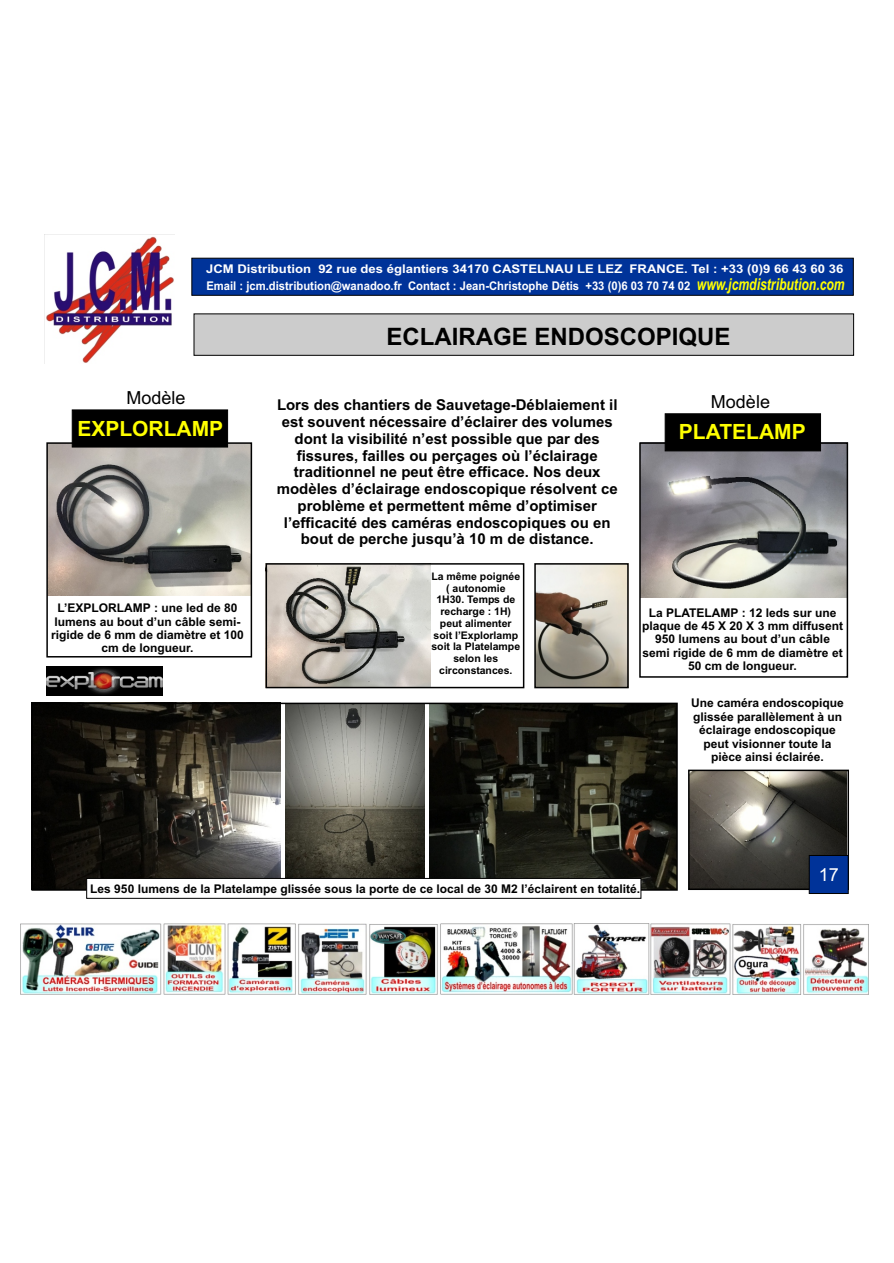
<style>
.page{position:relative;width:894px;height:1263px;background:#fff}
.page>*{position:absolute;margin:0;border:0;box-sizing:border-box;transform-origin:0 0}
.t1{font:700 24px "Arial";color:#000}
.t2{font:700 21px "Arial";color:#ff0}
.t3{font:18px "Arial";color:#000}
.t4{font:18px "Arial";color:#fff}
.t5{font:italic 700 16.5px "Arial";color:#ff0;scale:.74 1}
.t6{font:700 15px/16.8px "Arial";color:#000;text-align:center}
.t7{font:700 12px/13.4px "Arial";color:#000;text-align:center}
.t8{font:700 12px "Arial";color:#fff;scale:1.09 1}
.t9{font:700 12px "Arial";color:#fff;scale:.94 1}
.t10{font:700 10.5px/11.7px "Arial";color:#000;text-align:center}
</style>
<div class="page">
<img style="left:49px;top:445px;width:200px;height:151px">
<img style="left:430px;top:706px;width:245px;height:182px">
<img style="left:34px;top:706px;width:246px;height:182px">
<div style="left:72px;top:410px;width:156px;height:37px;background:#000"></div>
<img style="left:642px;top:445px;width:203px;height:153px">
<div style="left:665px;top:414px;width:156px;height:37px;background:#000"></div>
<img style="left:285px;top:706px;width:140px;height:172px">
<img style="left:269px;top:566px;width:162px;height:119px">
<img style="left:537px;top:566px;width:89px;height:119px">
<img style="left:691px;top:773px;width:155px;height:114px">
<img style="left:47px;top:667px;width:115px;height:29px">
<div style="left:266px;top:563px;width:258px;height:125px;border:2px solid #000"></div>
<div style="left:534px;top:563px;width:95px;height:125px;border:2px solid #000"></div>
<div style="left:46px;top:442px;width:206px;height:216px;border:2px solid #000"></div>
<div style="left:639px;top:442px;width:209px;height:236px;border:2px solid #000"></div>
<div style="left:688px;top:770px;width:161px;height:120px;border:2px solid #000"></div>
<div style="left:809px;top:855px;width:39px;height:39px;background:#039;border:1px solid #000"></div>
<div style="left:31px;top:703px;width:647px;height:188px;border:2px solid #000"></div>
<div style="left:87px;top:878px;width:554px;height:21px;background:#fff;border:1px solid #000"></div>
<img style="left:21px;top:923px;width:847px;height:71px">
<img style="left:45px;top:234px;width:130px;height:129px">
<div style="left:194px;top:314px;width:660px;height:41px;background:#ccc"></div>
<div style="left:192px;top:258px;width:661px;height:37px;background:#039;border:1px solid #000"></div>
<p class="t8" style="left:206px;top:264px;width:586px">JCM Distribution 92 rue des églantiers 34170 CASTELNAU LE LEZ FRANCE. Tel : +33 (0)9 66 43 60 36</p>
<h3 class="t5" style="left:697px;top:278px;width:201px">www.jcmdistribution.com</h3>
<h1 class="t1" style="left:386px;top:327px;width:346px">ECLAIRAGE ENDOSCOPIQUE</h1>
<p class="t9" style="left:206px;top:282px;width:516px">Email : jcm.distribution@wanadoo.fr Contact : Jean-Christophe Détis +33 (0)6 03 70 74 02</p>
<h3 class="t3" style="left:126px;top:391px;width:61px">Modèle</h3>
<h2 class="t2" style="left:77px;top:421px;width:147px">EXPLORLAMP</h2>
<h3 class="t3" style="left:711px;top:395px;width:61px">Modèle</h3>
<h2 class="t2" style="left:679px;top:424px;width:128px">PLATELAMP</h2>
<p class="t6" style="left:277px;top:398px;width:342px">Lors des chantiers de Sauvetage-Déblaiement il est souvent nécessaire d’éclairer des volumes dont la visibilité n’est possible que par des fissures, failles ou perçages où l’éclairage traditionnel ne peut être efficace. Nos deux modèles d’éclairage endoscopique résolvent ce problème et permettent même d’optimiser l’efficacité des caméras endoscopiques ou en bout de perche jusqu’à 10 m de distance.</p>
<p class="t10" style="left:431px;top:571px;width:90px">La même poignée ( autonomie<br>1H30. Temps de recharge : 1H) peut alimenter soit l’Explorlamp soit la Platelampe selon les circonstances.</p>
<p class="t7" style="left:51px;top:602px;width:194px">L’EXPLORLAMP : une led de 80 lumens au bout d’un câble semi&shy;rigide de 6 mm de diamètre et 100 cm de longueur.</p>
<p class="t7" style="left:642px;top:607px;width:202px">La PLATELAMP : 12 leds sur une plaque de 45 X 20 X 3 mm diffusent<br>950 lumens au bout d’un câble semi rigide de 6 mm de diamètre et<br>50 cm de longueur.</p>
<p class="t7" style="left:691px;top:698px;width:154px">Une caméra endoscopique glissée parallèlement à un éclairage endoscopique peut visionner toute la pièce ainsi éclairée.</p>
<p class="t7" style="left:90px;top:883px;width:551px">Les 950 lumens de la Platelampe glissée sous la porte de ce local de 30 M2 l’éclairent en totalité.</p>
<h3 class="t4" style="left:819px;top:868px;width:22px">17</h3>
</div>
